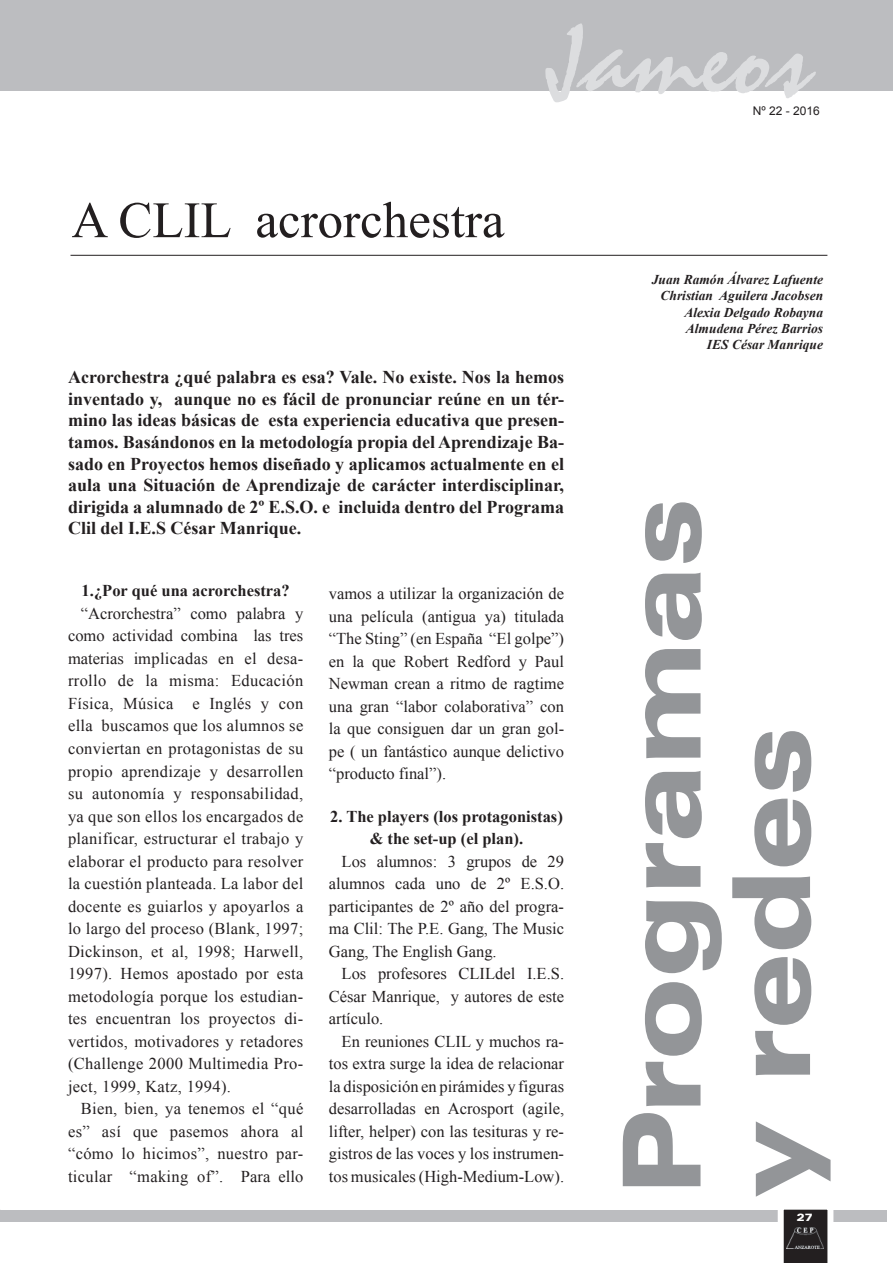
<style>
.page{position:relative;width:893px;height:1263px;background:#fff}
.page>*{position:absolute;margin:0;border:0;box-sizing:border-box;transform-origin:0 0}
.t1{font:900 expanded 108px/109.5px "Zurich BT";color:#939598}
.t2{font:108px "Staccato 222 BT";color:#dcdddf}
.t3{font:51px "Times New Roman";color:#231f20}
.t4{font:700 18px/21.6px "Times New Roman";color:#231f20;text-align:justify}
.t5{font:16.5px/22.5px "Times New Roman";color:#231f20;text-align:justify}
.t6{font:700 16.5px/22.5px "Times New Roman";color:#231f20;text-align:center}
.t7{font:italic 700 13.5px/16.2px "Times New Roman";color:#231f20;text-align:right}
.t8{font:12px "Arial";color:#231f20}
.t9{font:900 expanded 10.5px "Zurich BT";color:#fff}
</style>
<div class="page">
<div style="left:0;top:1209px;width:887px;height:12px;background:#bcbdc0"></div>
<div style="left:0;top:0;width:893px;height:90px;background:#bcbdc0"></div>
<svg style="left:778px;top:1209px;width:55px;height:54px"></svg>
<img style="left:787px;top:1227px;width:36px;height:21px">
<hr style="left:71px;top:255px;width:756px;height:1px;background:#231f20">
<h1 class="t2" style="left:545px;top:-1px;width:267px">Jameos</h1>
<h2 class="t3" style="left:72px;top:186px;width:434px">A Clil acrorchestra</h2>
<p class="t4" style="left:68px;top:366px;width:498px">Acrorchestra ¿qué palabra es esa? Vale. No existe. Nos la hemos inventado y, aunque no es fácil de pronunciar reúne en un tér&shy;mino las ideas básicas de esta experiencia educativa que presen&shy;tamos. Basándonos en la metodología propia del Aprendizaje Ba&shy;sado en Proyectos hemos diseñado y aplicamos actualmente en el aula una Situación de Aprendizaje de carácter interdisciplinar, dirigida a alumnado de 2º E.S.O. e incluida dentro del Programa Clil del I.E.S César Manrique.</p>
<p class="t6" style="left:82px;top:579px;width:210px">1.¿Por qué una acrorchestra?</p>
<p class="t5" style="left:68px;top:602px;width:237px;text-indent:13px">“Acrorchestra” como palabra y como actividad combina las tres materias implicadas en el desa&shy;rrollo de la misma: Educación Física, música e inglés y con ella buscamos que los alumnos se conviertan en protagonistas de su propio aprendizaje y desarrollen su autonomía y responsabilidad, ya que son ellos los encargados de planificar, estructurar el trabajo y elaborar el producto para resolver la cuestión planteada. la labor del docente es guiarlos y apoyarlos a lo largo del proceso (Blank, 1997; Dickinson, et al, 1998; Harwell, 1997). Hemos apostado por esta metodología porque los estudian&shy;tes encuentran los proyectos di&shy;vertidos, motivadores y retadores (Challenge 2000 multimedia Pro&shy;ject, 1999, Katz, 1994).</p>
<p class="t5" style="left:68px;top:1097px;width:237px;text-indent:13px">Bien, bien, ya tenemos el “qué es” así que pasemos ahora al “cómo lo hicimos”, nuestro par&shy;ticular “making of”. Para ello</p>
<p class="t5" style="left:329px;top:582px;width:237px">vamos a utilizar la organización de una película (antigua ya) titulada “The sting” (en España “El golpe”) en la que Robert Redford y Paul newman crean a ritmo de ragtime una gran “labor colaborativa” con la que consiguen dar un gran gol&shy;pe ( un fantástico aunque delictivo “producto final”).</p>
<p class="t6" style="left:330px;top:804px;width:234px">2. The players (los protagonistas) &amp; the set-up (el plan).</p>
<p class="t5" style="left:329px;top:849px;width:237px;text-indent:13px">los alumnos: 3 grupos de 29 alumnos cada uno de 2º E.s.O. participantes de 2º año del progra&shy;ma Clil: The P.E. gang, The music gang, The English gang.</p>
<p class="t5" style="left:329px;top:962px;width:237px;text-indent:13px">los profesores Clildel i.E.s.<br>César manrique, y autores de este artículo.</p>
<p class="t5" style="left:329px;top:1029px;width:237px;text-indent:13px">En reuniones Clil y muchos ra&shy;tos extra surge la idea de relacionar la disposición en pirámides y figuras desarrolladas en Acrosport (agile, lifter, helper) con las tesituras y re&shy;gistros de las voces y los instrumen&shy;tos musicales (High-medium-low).</p>
<p class="t8" style="left:753px;top:103px;width:69px">Nº 22 - 2016</p>
<p class="t7" style="left:652px;top:271px;width:173px">Juan Ramón Álvarez Lafuente<br>Christian Aguilera Jacobsen<br>Alexia Delgado Robayna<br>Almudena Pérez Barrios<br>IES César Manrique</p>
<h1 class="t1" style="left:607px;top:1195px;width:698px;rotate:-90deg">Programas y redes</h1>
<p class="t9" style="left:797px;top:1211px;width:17px">27</p>
</div>
